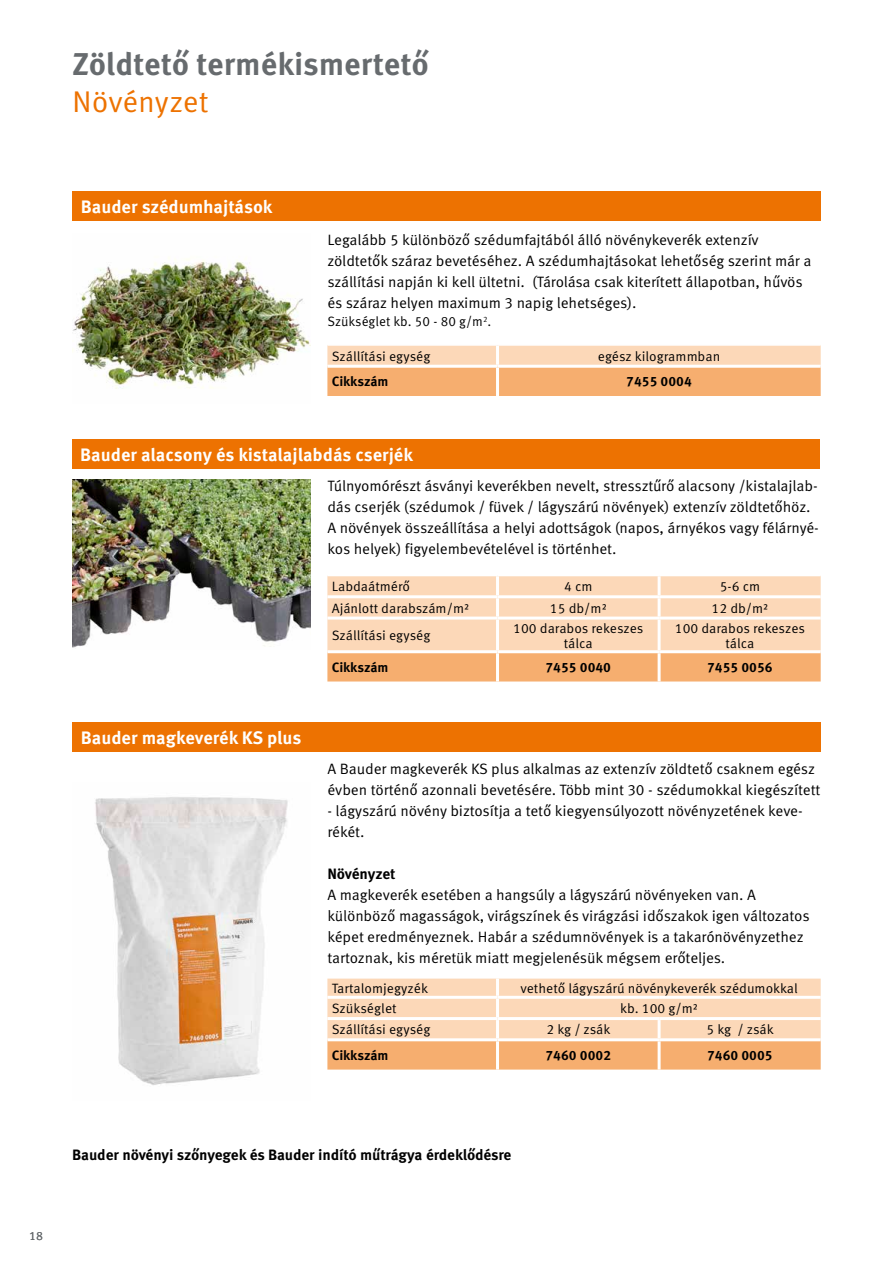
<style>
.page{position:relative;width:893px;height:1263px;background:#fff}
.page>*{position:absolute;margin:0;border:0;box-sizing:border-box;transform-origin:0 0}
.t1{font:700 31.5px "Meta Correspondence Pro";letter-spacing:-.005em;color:#676b6e}
.t2{font:30px "Meta Correspondence Pro";letter-spacing:-.01em;color:#ed7201}
.t3{font:700 18px "Meta Correspondence Pro";color:#fff}
.t4{font:15px/21px "Meta Correspondence Pro";letter-spacing:-.01em;color:#000}
.t5{font:700 15px "Meta Correspondence Pro";letter-spacing:-.01em;color:#000}
.t6{font:13.5px/15px "Meta Correspondence Pro";color:#000;text-align:center}
.t7{font:700 13.5px "Meta Correspondence Pro";color:#000}
.t8{font:12px "Meta Correspondence Pro";color:#676b6e}
</style>
<div class="page">
<svg style="left:327px;top:346px;width:494px;height:50px;background:#f8bf8d"></svg>
<hr style="left:496px;top:346px;width:3px;height:19px;background:#fff">
<hr style="left:327px;top:365px;width:170px;height:3px;background:#fff">
<hr style="left:497px;top:365px;width:324px;height:3px;background:#fff">
<hr style="left:496px;top:368px;width:3px;height:28px;background:#fff">
<img style="left:72px;top:259px;width:238px;height:130px">
<svg style="left:327px;top:576px;width:494px;height:105px;background:#facca4"></svg>
<hr style="left:496px;top:576px;width:3px;height:19px;background:#fff">
<hr style="left:658px;top:576px;width:3px;height:19px;background:#fff">
<hr style="left:327px;top:595px;width:170px;height:3px;background:#fff">
<hr style="left:497px;top:595px;width:162px;height:3px;background:#fff">
<hr style="left:496px;top:598px;width:3px;height:18px;background:#fff">
<hr style="left:659px;top:595px;width:162px;height:3px;background:#fff">
<hr style="left:658px;top:598px;width:3px;height:18px;background:#fff">
<hr style="left:327px;top:616px;width:170px;height:3px;background:#fff">
<hr style="left:497px;top:616px;width:162px;height:3px;background:#fff">
<hr style="left:496px;top:619px;width:3px;height:31px;background:#fff">
<hr style="left:659px;top:616px;width:162px;height:3px;background:#fff">
<hr style="left:658px;top:619px;width:3px;height:31px;background:#fff">
<hr style="left:327px;top:650px;width:170px;height:3px;background:#fff">
<hr style="left:497px;top:650px;width:162px;height:3px;background:#fff">
<hr style="left:496px;top:653px;width:3px;height:28px;background:#fff">
<hr style="left:659px;top:650px;width:162px;height:3px;background:#fff">
<hr style="left:658px;top:653px;width:3px;height:28px;background:#fff">
<img style="left:72px;top:479px;width:238px;height:169px">
<svg style="left:327px;top:978px;width:494px;height:91px;background:#f9caa0"></svg>
<hr style="left:496px;top:978px;width:3px;height:18px;background:#fff">
<hr style="left:327px;top:996px;width:170px;height:3px;background:#fff">
<hr style="left:497px;top:996px;width:162px;height:3px;background:#fff">
<hr style="left:496px;top:999px;width:3px;height:18px;background:#fff">
<hr style="left:659px;top:996px;width:162px;height:3px;background:#fff">
<hr style="left:327px;top:1017px;width:170px;height:3px;background:#fff">
<hr style="left:497px;top:1017px;width:162px;height:3px;background:#fff">
<hr style="left:496px;top:1020px;width:3px;height:18px;background:#fff">
<hr style="left:659px;top:1017px;width:162px;height:3px;background:#fff">
<hr style="left:658px;top:1020px;width:3px;height:18px;background:#fff">
<hr style="left:327px;top:1038px;width:170px;height:3px;background:#fff">
<hr style="left:497px;top:1038px;width:162px;height:3px;background:#fff">
<hr style="left:496px;top:1041px;width:3px;height:28px;background:#fff">
<hr style="left:659px;top:1038px;width:162px;height:3px;background:#fff">
<hr style="left:658px;top:1041px;width:3px;height:28px;background:#fff">
<div style="left:327px;top:191px;width:494px;height:30px;background:#ed7201"></div>
<div style="left:72px;top:191px;width:517px;height:30px;background:#ed7201"></div>
<div style="left:327px;top:439px;width:493px;height:30px;background:#ed7201"></div>
<div style="left:72px;top:439px;width:516px;height:30px;background:#ed7201"></div>
<div style="left:327px;top:722px;width:494px;height:30px;background:#ed7201"></div>
<div style="left:72px;top:722px;width:517px;height:30px;background:#ed7201"></div>
<img style="left:95px;top:797px;width:193px;height:288px">
<h1 class="t1" style="left:72px;top:39px;width:358px">Zöldtető termékismertető</h1>
<h2 class="t2" style="left:72px;top:79px;width:138px">Növényzet</h2>
<p class="t3" style="left:81px;top:193px;width:193px">Bauder szédumhajtások</p>
<p class="t4" style="left:327px;top:229px;width:486px">Legalább 5 különböző szédumfajtából álló növénykeverék extenzív zöldtetők száraz bevetéséhez. A szédumhajtásokat lehetőség szerint már a szállítási napján ki kell ültetni. (Tárolása csak kiterített állapotban, hűvös és száraz helyen maximum 3 napig lehetséges).</p>
<p class="t6" style="left:327px;top:313px;width:165px">Szükséglet kb. 50 - 80 g/m<sup>2</sup>.</p>
<p class="t6" style="left:332px;top:348px;width:100px">Szállítási egység</p>
<p class="t6" style="left:598px;top:348px;width:124px">egész kilogrammban</p>
<p class="t7" style="left:332px;top:371px;width:58px">Cikkszám</p>
<p class="t7" style="left:626px;top:371px;width:67px">7455 0004</p>
<p class="t3" style="left:80px;top:440px;width:334px">Bauder alacsony és kistalajlabdás cserjék</p>
<p class="t3" style="left:81px;top:723px;width:222px">Bauder magkeverék KS plus</p>
<p class="t4" style="left:327px;top:474px;width:493px">Túlnyomórészt ásványi keverékben nevelt, stressztűrő alacsony /kistalajlab&shy;dás cserjék (szédumok / füvek / lágyszárú növények) extenzív zöldtetőhöz.<br>A növények összeállítása a helyi adottságok (napos, árnyékos vagy félárnyé&shy;kos helyek) figyelembevételével is történhet.</p>
<p class="t6" style="left:332px;top:578px;width:80px">Labdaátmérő</p>
<p class="t6" style="left:564px;top:578px;width:30px">4 cm</p>
<p class="t6" style="left:720px;top:578px;width:42px">5-6 cm</p>
<p class="t6" style="left:332px;top:599px;width:139px">Ajánlott darabszám/m²</p>
<p class="t6" style="left:550px;top:599px;width:58px">15 db/m²</p>
<p class="t6" style="left:712px;top:599px;width:58px">12 db/m²</p>
<p class="t6" style="left:332px;top:627px;width:100px">Szállítási egység</p>
<p class="t6" style="left:513px;top:619px;width:132px">100 darabos rekeszes tálca</p>
<p class="t6" style="left:675px;top:619px;width:132px">100 darabos rekeszes tálca</p>
<p class="t7" style="left:332px;top:656px;width:58px">Cikkszám</p>
<p class="t7" style="left:545px;top:656px;width:67px">7455 0040</p>
<p class="t7" style="left:707px;top:656px;width:67px">7455 0056</p>
<p class="t4" style="left:327px;top:757px;width:495px">A Bauder magkeverék KS plus alkalmas az extenzív zöldtető csaknem egész évben történő azonnali bevetésére. Több mint 30 - szédumokkal kiegészített</p>
<p class="t4" style="left:327px;top:799px;width:477px">- lágyszárú növény biztosítja a tető kiegyensúlyozott növényzetének keve&shy;rékét.</p>
<p class="t5" style="left:327px;top:862px;width:70px">Növényzet</p>
<p class="t4" style="left:327px;top:883px;width:484px">A magkeverék esetében a hangsúly a lágyszárú növényeken van. A különböző magasságok, virágszínek és virágzási időszakok igen változatos képet eredményeznek. Habár a szédumnövények is a takarónövényzethez tartoznak, kis méretük miatt megjelenésük mégsem erőteljes.</p>
<p class="t6" style="left:332px;top:980px;width:98px">Tartalomjegyzék</p>
<p class="t6" style="left:520px;top:980px;width:279px">vethető lágyszárú növénykeverék szédumokkal</p>
<p class="t6" style="left:332px;top:1000px;width:66px">Szükséglet</p>
<p class="t6" style="left:620px;top:1000px;width:79px">kb. 100 g/m²</p>
<p class="t6" style="left:332px;top:1021px;width:100px">Szállítási egység</p>
<p class="t6" style="left:546px;top:1021px;width:66px">2 kg / zsák</p>
<p class="t6" style="left:706px;top:1021px;width:69px">5 kg / zsák</p>
<p class="t7" style="left:332px;top:1044px;width:58px">Cikkszám</p>
<p class="t7" style="left:545px;top:1044px;width:67px">7460 0002</p>
<p class="t7" style="left:707px;top:1044px;width:67px">7460 0005</p>
<p class="t8" style="left:29px;top:1226px;width:15px">18</p>
<p class="t5" style="left:72px;top:1143px;width:441px">Bauder növényi szőnyegek és Bauder indító műtrágya érdeklődésre</p>
</div>
